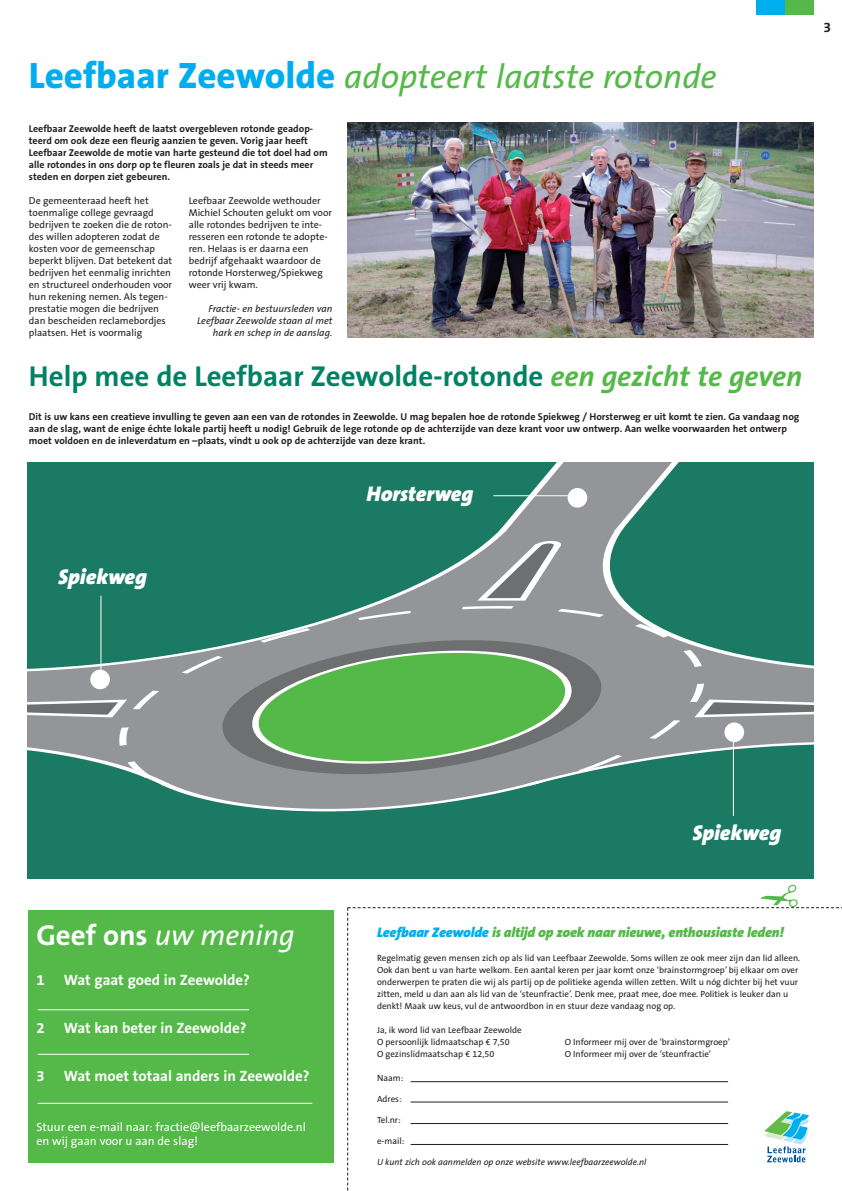
<style>
.page{position:relative;width:842px;height:1191px;background:#fff}
.page>*{position:absolute;margin:0;border:0;box-sizing:border-box;transform-origin:0 0}
.t1{font:italic 34px "The Sans B5 Plain";color:#54b948}
.t2{font:700 29px "The Sans B7";color:#008265}
.t3{font:italic 29px "The Sans B5 Plain";color:#fff}
.t4{font:italic 900 21.4px "The Sans B9";color:#fff}
.t5{font:700 15px "The Sans B7";color:#fff}
.t6{font:italic 900 14px "The Sans B9";letter-spacing:-.01em;color:#54b948}
.t7{font:700 14px "The Sans B7";color:#231f20}
.t8{font:12px/14px "The Sans B5 Plain";color:#fff}
.t9{font:700 10px/12px "The Sans B7";color:#231f20}
.t10{font:10px/12px "The Sans B5 Plain";color:#231f20}
.t11{font:italic 10px/12px "The Sans B5 Plain";color:#231f20;text-align:right}
.t12{font:9px/12px "The Sans B5 Plain";color:#231f20}
.t13{font:italic 9px "The Sans B5 Plain";color:#231f20}
.s1{font-family:"The Sans B8";font-weight:800;font-style:normal;font-size:37px;color:#00aeef}
.s2{font-style:italic;color:#54b948}
.s3{font-family:"The Sans B7";font-weight:700;font-style:normal}
.s4{color:#00aeef}
</style>
<div class="page">
<div style="left:28px;top:910px;width:305px;height:252px;background:#54b948"></div>
<div style="left:756px;top:1px;width:29px;height:14px;background:#00aeef"></div>
<div style="left:785px;top:1px;width:28px;height:14px;background:#54b948"></div>
<svg style="left:347px;top:884px;width:492px;height:307px"></svg>
<img style="left:348px;top:122px;width:465px;height:215px">
<svg style="left:28px;top:463px;width:785px;height:415px;background:#4a8a75"></svg>
<hr style="left:38px;top:1009px;width:211px;height:1px;background:#fff">
<hr style="left:38px;top:1053px;width:211px;height:1px;background:#fff">
<hr style="left:493px;top:495px;width:78px;height:1px;background:#fff">
<div style="left:568px;top:488px;width:19px;height:19px;background:#fff;border-radius:50%"></div>
<div style="left:90px;top:669px;width:20px;height:20px;background:#fff;border-radius:50%"></div>
<hr style="left:100px;top:596px;width:1px;height:78px;background:#fff">
<div style="left:724px;top:722px;width:20px;height:20px;background:#fff;border-radius:50%"></div>
<hr style="left:733px;top:738px;width:1px;height:78px;background:#fff">
<hr style="left:38px;top:1102px;width:274px;height:1px;background:#fff">
<h1 class="t1" style="left:29px;top:62px;width:689px"><span class="s1">Leefbaar Zeewolde</span> adopteert laatste rotonde</h1>
<p class="t9" style="left:29px;top:124px;width:300px">Leefbaar Zeewolde heeft de laatst overgebleven rotonde geadop&shy;teerd om ook deze een fleurig aanzien te geven. Vorig jaar heeft Leefbaar Zeewolde de motie van harte gesteund die tot doel had om alle rotondes in ons dorp op te fleuren zoals je dat in steeds meer steden en dorpen ziet gebeuren.</p>
<p class="t10" style="left:29px;top:196px;width:145px">De gemeenteraad heeft het toenmalige college gevraagd bedrijven te zoeken die de roton&shy;des willen adopteren zodat de kosten voor de gemeenschap beperkt blijven. Dat betekent dat bedrijven het eenmalig inrichten en structureel onderhouden voor hun rekening nemen. Als tegen&shy;prestatie mogen die bedrijven dan bescheiden reclamebordjes plaatsen. Het is voormalig</p>
<p class="t10" style="left:189px;top:196px;width:145px">Leefbaar Zeewolde wethouder<br>Michiel Schouten gelukt om voor alle rotondes bedrijven te inte&shy;resseren een rotonde te adopte&shy;ren. Helaas is er daarna een bedrijf afgehaakt waardoor de rotonde Horsterweg/Spiekweg weer vrij kwam.</p>
<p class="t11" style="left:197px;top:304px;width:137px">Fractie- en bestuursleden van<br>Leefbaar Zeewolde staan al met hark en schep in de aanslag.</p>
<h2 class="t2" style="left:29px;top:363px;width:775px">Help mee de Leefbaar Zeewolde-rotonde <span class="s2">een gezicht te geven</span></h2>
<p class="t9" style="left:29px;top:412px;width:772px">Dit is uw kans een creatieve invulling te geven aan een van de rotondes in Zeewolde. U mag bepalen hoe de rotonde Spiekweg / Horsterweg er uit komt te zien. Ga vandaag nog aan de slag, want de enige échte lokale partij heeft u nodig! Gebruik de lege rotonde op de achterzijde van deze krant voor uw ontwerp. Aan welke voorwaarden het ontwerp moet voldoen en de inleverdatum en –plaats, vindt u ook op de achterzijde van deze krant.</p>
<h3 class="t4" style="left:367px;top:484px;width:108px">Horsterweg</h3>
<h3 class="t7" style="left:823px;top:21px;width:9px">3</h3>
<h3 class="t4" style="left:58px;top:567px;width:90px">Spiekweg</h3>
<h2 class="t3" style="left:36px;top:922px;width:260px"><span class="s3">Geef ons</span> uw mening</h2>
<h3 class="t5" style="left:36px;top:973px;width:10px">1</h3>
<h3 class="t5" style="left:64px;top:973px;width:188px">Wat gaat goed in Zeewolde?</h3>
<h3 class="t5" style="left:36px;top:1021px;width:10px">2</h3>
<h3 class="t5" style="left:64px;top:1021px;width:184px">Wat kan beter in Zeewolde?</h3>
<h3 class="t5" style="left:36px;top:1069px;width:10px">3</h3>
<h3 class="t5" style="left:64px;top:1069px;width:247px">Wat moet totaal anders in Zeewolde?</h3>
<p class="t8" style="left:36px;top:1120px;width:271px">Stuur een e-mail naar: fractie@leefbaarzeewolde.nl en wij gaan voor u aan de slag!</p>
<h3 class="t4" style="left:692px;top:823px;width:90px">Spiekweg</h3>
<h3 class="t6" style="left:377px;top:925px;width:408px"><span class="s4">Leefbaar Zeewolde</span> is altijd op zoek naar nieuwe, enthousiaste leden!</h3>
<p class="t12" style="left:377px;top:952px;width:425px">Regelmatig geven mensen zich op als lid van Leefbaar Zeewolde. Soms willen ze ook meer zijn dan lid alleen.<br>Ook dan bent u van harte welkom. Een aantal keren per jaar komt onze ‘brainstormgroep’ bij elkaar om over onderwerpen te praten die wij als partij op de politieke agenda willen zetten. Wilt u nóg dichter bij het vuur zitten, meld u dan aan als lid van de ‘steunfractie’. Denk mee, praat mee, doe mee. Politiek is leuker dan u denkt! Maak uw keus, vul de antwoordbon in en stuur deze vandaag nog op.</p>
<p class="t12" style="left:377px;top:1024px;width:146px">Ja, ik word lid van Leefbaar Zeewolde<br>O persoonlijk lidmaatschap € 7,50</p>
<p class="t12" style="left:565px;top:1036px;width:167px">O Informeer mij over de ‘brainstormgroep’</p>
<p class="t12" style="left:377px;top:1048px;width:119px">O gezinslidmaatschap € 12,50</p>
<p class="t12" style="left:565px;top:1048px;width:148px">O Informeer mij over de ‘steunfractie’</p>
<p class="t12" style="left:377px;top:1072px;width:28px">Naam:</p>
<p class="t12" style="left:377px;top:1093px;width:26px">Adres:</p>
<p class="t12" style="left:377px;top:1114px;width:25px">Tel.nr:</p>
<p class="t12" style="left:377px;top:1135px;width:29px">e-mail:</p>
<p class="t13" style="left:377px;top:1157px;width:271px">U kunt zich ook aanmelden op onze website www.leefbaarzeewolde.nl</p>
</div>
